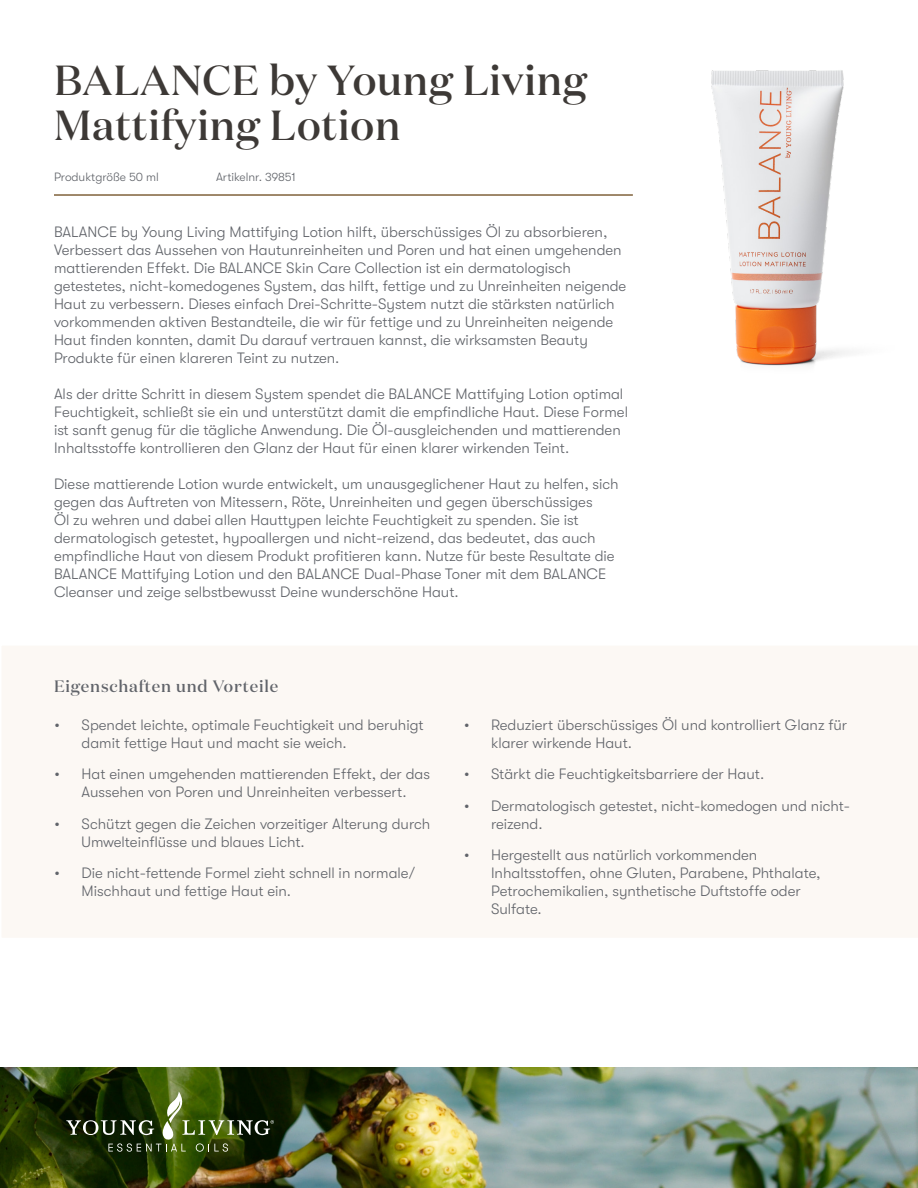
<style>
.page{position:relative;width:918px;height:1188px;background:#fff}
.page>*{position:absolute;margin:0;border:0;box-sizing:border-box;transform-origin:0 0}
.t1{font:500 42px/45px "Domaine Display";letter-spacing:.02em;color:#3d3936}
.t2{font:500 16.5px "Domaine Display";letter-spacing:.05em;color:#61646a}
.t3{font:300 15px/18px "GT Walsheim Pro";color:#61646a}
.t4{font:300 12px "GT Walsheim Pro";color:#61646a}
</style>
<div class="page">
<img style="left:0;top:1067px;width:918px;height:121px">
<div style="left:2px;top:646px;width:916px;height:291px;background:#fcf8f4"></div>
<svg style="left:66px;top:1092px;width:208px;height:60px;background:#34461d"></svg>
<img style="left:711px;top:70px;width:138px;height:296px">
<hr style="left:54px;top:194px;width:579px;height:2px;background:#80623b">
<h1 class="t1" style="left:54px;top:57px;width:534px">BALANCE by Young Living<br>Mattifying Lotion</h1>
<p class="t4" style="left:54px;top:170px;width:106px">Produktgröße 50 ml</p>
<p class="t4" style="left:216px;top:170px;width:81px">Artikelnr. 39851</p>
<p class="t3" style="left:54px;top:223px;width:574px">BALANCE by Young Living Mattifying Lotion hilft, überschüssiges Öl zu absorbieren, Verbessert das Aussehen von Hautunreinheiten und Poren und hat einen umgehenden mattierenden Effekt. Die BALANCE Skin Care Collection ist ein dermatologisch getestetes, nicht-komedogenes System, das hilft, fettige und zu Unreinheiten neigende Haut zu verbessern. Dieses einfach Drei-Schritte-System nutzt die stärksten natürlich vorkommenden aktiven Bestandteile, die wir für fettige und zu Unreinheiten neigende Haut finden konnten, damit Du darauf vertrauen kannst, die wirksamsten Beauty Produkte für einen klareren Teint zu nutzen.</p>
<p class="t3" style="left:54px;top:385px;width:576px">Als der dritte Schritt in diesem System spendet die BALANCE Mattifying Lotion optimal Feuchtigkeit, schließt sie ein und unterstützt damit die empfindliche Haut. Diese Formel ist sanft genug für die tägliche Anwendung. Die Öl-ausgleichenden und mattierenden Inhaltsstoffe kontrollieren den Glanz der Haut für einen klarer wirkenden Teint.</p>
<p class="t3" style="left:54px;top:475px;width:566px">Diese mattierende Lotion wurde entwickelt, um unausgeglichener Haut zu helfen, sich gegen das Auftreten von Mitessern, Röte, Unreinheiten und gegen überschüssiges<br>Öl zu wehren und dabei allen Hauttypen leichte Feuchtigkeit zu spenden. Sie ist dermatologisch getestet, hypoallergen und nicht-reizend, das bedeutet, das auch empfindliche Haut von diesem Produkt profitieren kann. Nutze für beste Resultate die BALANCE Mattifying Lotion und den BALANCE Dual-Phase Toner mit dem BALANCE Cleanser und zeige selbstbewusst Deine wunderschöne Haut.</p>
<p class="t2" style="left:54px;top:676px;width:226px">Eigenschaften und Vorteile</p>
<p class="t3" style="left:82px;top:716px;width:344px;text-indent:-27px">• Spendet leichte, optimale Feuchtigkeit und beruhigt damit fettige Haut und macht sie weich.</p>
<p class="t3" style="left:55px;top:765px;width:377px;text-align:center">• Hat einen umgehenden mattierenden Effekt, der das<br>Aussehen von Poren und Unreinheiten verbessert.</p>
<p class="t3" style="left:82px;top:815px;width:350px;text-indent:-27px">• Schützt gegen die Zeichen vorzeitiger Alterung durch<br>Umwelteinflüsse und blaues Licht.</p>
<p class="t3" style="left:82px;top:864px;width:335px;text-indent:-27px">• Die nicht-fettende Formel zieht schnell in normale/<br>Mischhaut und fettige Haut ein.</p>
<p class="t3" style="left:491px;top:716px;width:358px;text-indent:-27px">• Reduziert überschüssiges Öl und kontrolliert Glanz für klarer wirkende Haut.</p>
<p class="t3" style="left:464px;top:765px;width:302px">• Stärkt die Feuchtigkeitsbarriere der Haut.</p>
<p class="t3" style="left:491px;top:797px;width:361px;text-indent:-27px">• Dermatologisch getestet, nicht-komedogen und nicht&shy;reizend.</p>
<p class="t3" style="left:491px;top:846px;width:331px;text-indent:-27px">• Hergestellt aus natürlich vorkommenden Inhaltsstoffen, ohne Gluten, Parabene, Phthalate, Petrochemikalien, synthetische Duftstoffe oder Sulfate.</p>
</div>
